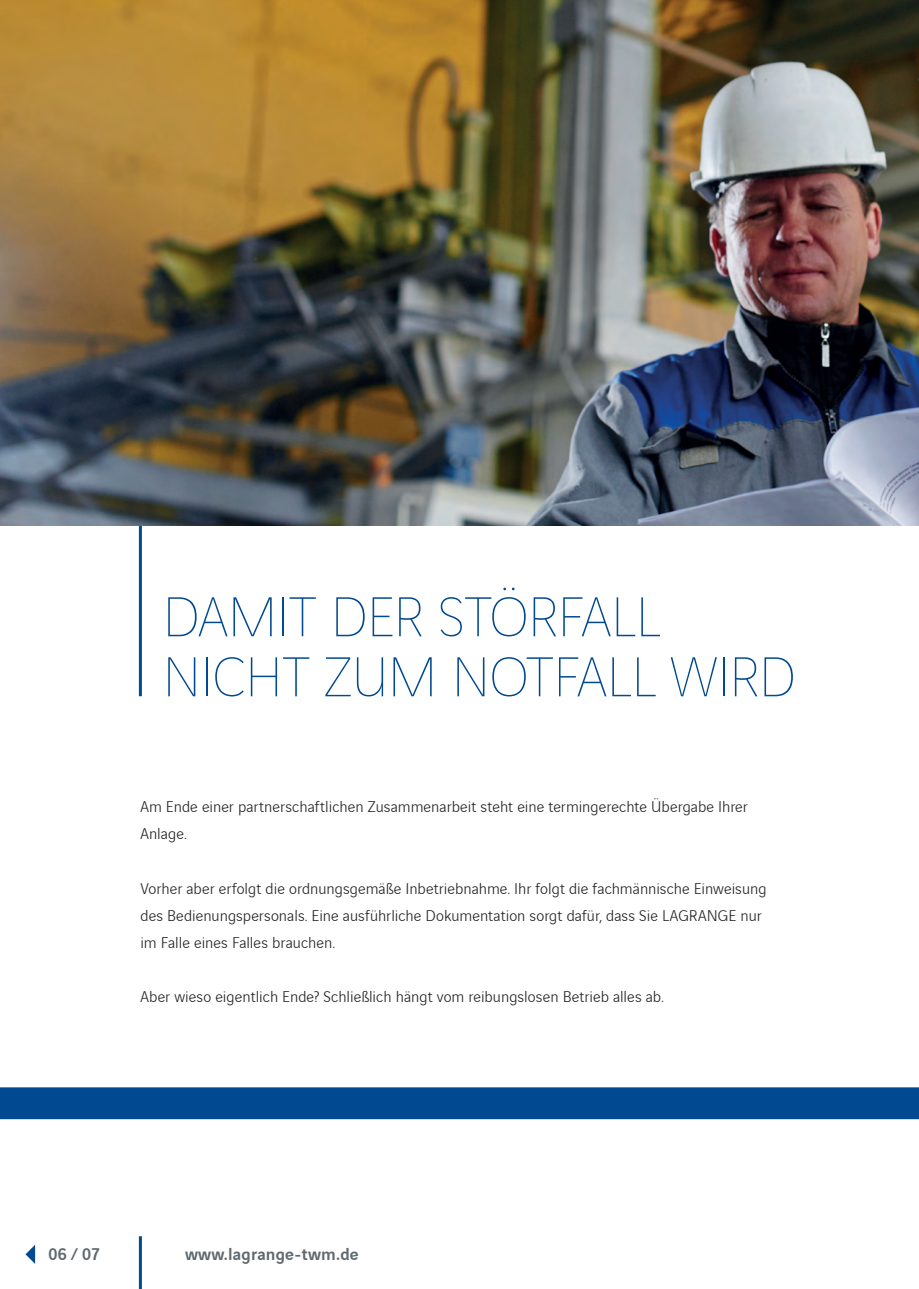
<style>
.page{position:relative;width:919px;height:1289px;background:#fff}
.page>*{position:absolute;margin:0;border:0;box-sizing:border-box;transform-origin:0 0}
.t1{font:200 60px/60px "Vinci Sans";letter-spacing:-.015em;color:#014990}
.t2{font:500 18px "Vinci Sans";letter-spacing:.01em;color:#5f696f}
.t3{font:300 16.5px/27px "Vinci Sans";letter-spacing:.005em;color:#231f20}
</style>
<div class="page">
<hr style="left:139px;top:475px;width:3px;height:221px;background:#014990">
<img style="left:0;top:0;width:918px;height:525px">
<svg style="left:26px;top:1245px;width:9px;height:18px"></svg>
<hr style="left:139px;top:1236px;width:3px;height:52px;background:#014990">
<div style="left:0;top:1087px;width:918px;height:32px;background:#014990"></div>
<h1 class="t1" style="left:162px;top:582px;width:634px">DAMIT DER STÖRFALL<br>NICHT ZUM NOTFALL WIRD</h1>
<p class="t3" style="left:140px;top:792px;width:609px">Am Ende einer partnerschaftlichen Zusammenarbeit steht eine termingerechte Übergabe Ihrer<br>Anlage.</p>
<p class="t3" style="left:140px;top:873px;width:627px">Vorher aber erfolgt die ordnungsgemäße Inbetriebnahme. Ihr folgt die fachmännische Einweisung des Bedienungspersonals. Eine ausführliche Dokumentation sorgt dafür, dass Sie LAGRANGE nur im Falle eines Falles brauchen.</p>
<p class="t3" style="left:140px;top:981px;width:525px">Aber wieso eigentlich Ende? Schließlich hängt vom reibungslosen Betrieb alles ab.</p>
<p class="t2" style="left:49px;top:1240px;width:53px">06 / 07</p>
<p class="t2" style="left:185px;top:1240px;width:175px">www.lagrange-twm.de</p>
</div>
